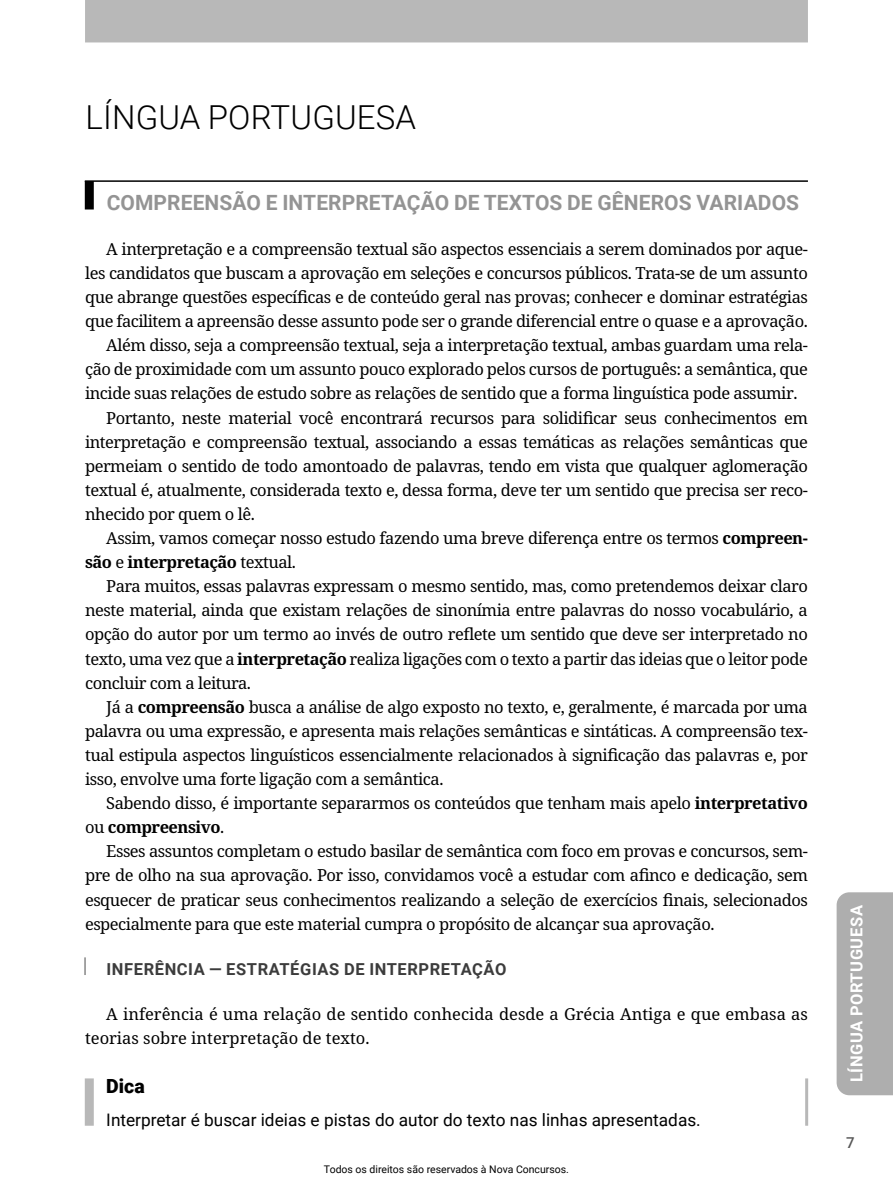
<style>
.page{position:relative;width:893px;height:1191px;background:#fff}
.page>*{position:absolute;margin:0;border:0;box-sizing:border-box;transform-origin:0 0}
.Disciplina{font:300 33px "Roboto";letter-spacing:.005em;color:#000}
.Assunto{font:700 21px "Roboto";letter-spacing:.005em;color:#949494}
.Título{font:900 19.5px "Roboto";color:#000}
.Texto{font:17.25px "Roboto";color:#000}
.Parágrafos{font:16.5px/24.2px "Noto Serif";letter-spacing:-.03em;color:#000;text-align:justify}
.Parágrafos-2{font:16.5px/24.2px "Noto Serif";color:#000}
.Tópico{font:700 16.5px "Roboto";letter-spacing:.035em;color:#3c3c3c}
.t1{font:700 16.5px "Roboto";letter-spacing:.035em;color:#fff}
.t2{font:500 15px "Roboto";color:#575757}
.t3{font:10.5px "Roboto";color:#000}
.s1{font-weight:700}
</style>
<div class="page">
<div style="left:837px;top:892px;width:56px;height:203px;background:#aeaeae"></div>
<div style="left:85px;top:0;width:723px;height:42px;background:#b8b8b8"></div>
<div style="left:85px;top:181px;width:9px;height:28px;background:#000"></div>
<hr style="left:85px;top:180px;width:723px;height:2px;background:#000">
<svg style="left:84px;top:957px;width:2px;height:18px"></svg>
<div style="left:85px;top:1078px;width:9px;height:47px;background:#b8b8b8"></div>
<hr style="left:805px;top:1078px;width:3px;height:47px;background:#b8b8b8">
<p class="Disciplina" style="left:86px;top:94px;width:332px">LÍNGUA PORTUGUESA</p>
<p class="Assunto" style="left:107px;top:187px;width:694px">COMPREENSÃO E INTERPRETAÇÃO DE TEXTOS DE GÊNEROS VARIADOS</p>
<p class="Parágrafos" style="left:85px;top:237px;width:724px;text-indent:21px">A interpretação e a compreensão textual são aspectos essenciais a serem dominados por aque&shy;les candidatos que buscam a aprovação em seleções e concursos públicos. Trata-se de um assunto que abrange questões específicas e de conteúdo geral nas provas; conhecer e dominar estratégias que facilitem a apreensão desse assunto pode ser o grande diferencial entre o quase e a aprovação.</p>
<p class="Parágrafos" style="left:85px;top:334px;width:724px;text-indent:21px">Além disso, seja a compreensão textual, seja a interpretação textual, ambas guardam uma rela&shy;ção de proximidade com um assunto pouco explorado pelos cursos de português: a semântica, que incide suas relações de estudo sobre as relações de sentido que a forma linguística pode assumir.</p>
<p class="Parágrafos" style="left:85px;top:406px;width:724px;text-indent:21px">Portanto, neste material você encontrará recursos para solidificar seus conhecimentos em interpretação e compreensão textual, associando a essas temáticas as relações semânticas que permeiam o sentido de todo amontoado de palavras, tendo em vista que qualquer aglomeração textual é, atualmente, considerada texto e, dessa forma, deve ter um sentido que precisa ser reco&shy;nhecido por quem o lê.</p>
<p class="Parágrafos" style="left:85px;top:526px;width:724px;text-indent:21px">Assim, vamos começar nosso estudo fazendo uma breve diferença entre os termos <span class="s1">compreen&shy;são</span> e <span class="s1">interpretação</span> textual.</p>
<p class="Parágrafos" style="left:85px;top:575px;width:724px;text-indent:21px">Para muitos, essas palavras expressam o mesmo sentido, mas, como pretendemos deixar claro neste material, ainda que existam relações de sinonímia entre palavras do nosso vocabulário, a opção do autor por um termo ao invés de outro reflete um sentido que deve ser interpretado no texto, uma vez que a <span class="s1">interpretação</span> realiza ligações com o texto a partir das ideias que o leitor pode concluir com a leitura.</p>
<p class="Parágrafos" style="left:85px;top:695px;width:724px;text-indent:21px">Já a <span class="s1">compreensão</span> busca a análise de algo exposto no texto, e, geralmente, é marcada por uma palavra ou uma expressão, e apresenta mais relações semânticas e sintáticas. A compreensão tex&shy;tual estipula aspectos linguísticos essencialmente relacionados à significação das palavras e, por isso, envolve uma forte ligação com a semântica.</p>
<p class="Parágrafos" style="left:85px;top:791px;width:724px;text-indent:21px">Sabendo disso, é importante separarmos os conteúdos que tenham mais apelo <span class="s1">interpretativo </span>ou <span class="s1">compreensivo</span>.</p>
<p class="Parágrafos" style="left:85px;top:840px;width:724px;text-indent:21px">Esses assuntos completam o estudo basilar de semântica com foco em provas e concursos, sem&shy;pre de olho na sua aprovação. Por isso, convidamos você a estudar com afinco e dedicação, sem esquecer de praticar seus conhecimentos realizando a seleção de exercícios finais, selecionados especialmente para que este material cumpra o propósito de alcançar sua aprovação.</p>
<p class="Tópico" style="left:107px;top:957px;width:401px">INFERÊNCIA — ESTRATÉGIAS DE INTERPRETAÇÃO</p>
<p class="Parágrafos-2" style="left:85px;top:1002px;width:724px;text-indent:21px">A inferência é uma relação de sentido conhecida desde a Grécia Antiga e que embasa as teorias sobre interpretação de texto.</p>
<p class="Título" style="left:106px;top:1072px;width:40px">Dica</p>
<p class="Texto" style="left:106px;top:1107px;width:596px">Interpretar é buscar ideias e pistas do autor do texto nas linhas apresentadas.</p>
<p class="t3" style="left:324px;top:1162px;width:247px">Todos os direitos são reservados à Nova Concursos.</p>
<p class="t1" style="left:845px;top:1082px;width:178px;rotate:-90deg">LÍNGUA PORTUGUESA</p>
<p class="t2" style="left:846px;top:1132px;width:10px">7</p>
</div>
